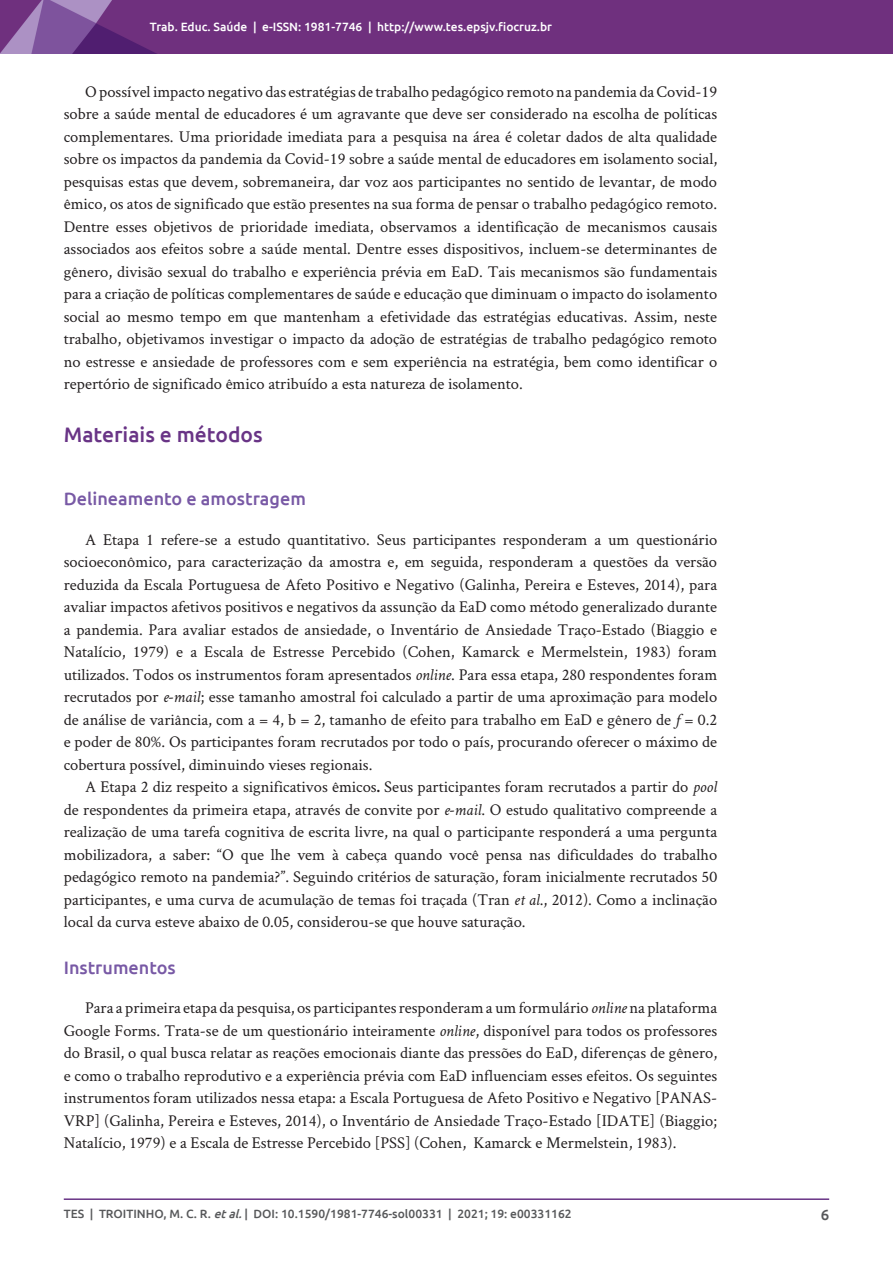
<style>
.page{position:relative;width:893px;height:1263px;background:#fff}
.page>*{position:absolute;margin:0;border:0;box-sizing:border-box;transform-origin:0 0}
.titulo1_-_roxo{font:500 21px "Ubuntu";color:#693486}
.titulo2_-_roxo{font:500 18px "Ubuntu";color:#7859a5}
.texto-comum{font:16.5px/22.5px "Crimson Text";color:#231f20;text-align:justify}
.t1{font:500 15px "Ubuntu";color:#57585a}
.t2{font:500 12px "Ubuntu";color:#57585a}
.t3{font:500 12px "Ubuntu";color:#fff}
.s1{font-style:italic}
.s2{font-weight:700}
</style>
<div class="page">
<hr style="left:64px;top:1198px;width:765px;height:2px;background:#693486">
<img style="left:0;top:0;width:893px;height:53px">
<p class="t3" style="left:150px;top:19px;width:404px">Trab. Educ. Saúde | e-ISSN: 1981-7746 | http://www.tes.epsjv.fiocruz.br</p>
<p class="texto-comum" style="left:64px;top:79px;width:655px;text-indent:21px">O possível impacto negativo das estratégias de trabalho pedagógico remoto na pandemia da Covid-19 sobre a saúde mental de educadores é um agravante que deve ser considerado na escolha de políticas complementares. Uma prioridade imediata para a pesquisa na área é coletar dados de alta qualidade sobre os impactos da pandemia da Covid-19 sobre a saúde mental de educadores em isolamento social, pesquisas estas que devem, sobremaneira, dar voz aos participantes no sentido de levantar, de modo êmico, os atos de significado que estão presentes na sua forma de pensar o trabalho pedagógico remoto.<br>Dentre esses objetivos de prioridade imediata, observamos a identificação de mecanismos causais associados aos efeitos sobre a saúde mental. Dentre esses dispositivos, incluem-se determinantes de gênero, divisão sexual do trabalho e experiência prévia em EaD. Tais mecanismos são fundamentais para a criação de políticas complementares de saúde e educação que diminuam o impacto do isolamento social ao mesmo tempo em que mantenham a efetividade das estratégias educativas. Assim, neste trabalho, objetivamos investigar o impacto da adoção de estratégias de trabalho pedagógico remoto no estresse e ansiedade de professores com e sem experiência na estratégia, bem como identificar o repertório de significado êmico atribuído a esta natureza de isolamento.</p>
<p class="titulo1_-_roxo" style="left:64px;top:421px;width:200px">Materiais e métodos</p>
<p class="titulo2_-_roxo" style="left:64px;top:487px;width:244px">Delineamento e amostragem</p>
<p class="texto-comum" style="left:64px;top:528px;width:655px;text-indent:21px">A Etapa 1 refere-se a estudo quantitativo. Seus participantes responderam a um questionário socioeconômico, para caracterização da amostra e, em seguida, responderam a questões da versão reduzida da Escala Portuguesa de Afeto Positivo e Negativo (Galinha, Pereira e Esteves, 2014), para avaliar impactos afetivos positivos e negativos da assunção da EaD como método generalizado durante a pandemia. Para avaliar estados de ansiedade, o Inventário de Ansiedade Traço-Estado (Biaggio e Natalício, 1979) e a Escala de Estresse Percebido (Cohen, Kamarck e Mermelstein, 1983) foram utilizados. Todos os instrumentos foram apresentados <span class="s1">online</span>. Para essa etapa, 280 respondentes foram recrutados por <span class="s1">e-mail</span>; esse tamanho amostral foi calculado a partir de uma aproximação para modelo de análise de variância, com a = 4, b = 2, tamanho de efeito para trabalho em EaD e gênero de <span class="s1">f</span> = 0.2 e poder de 80%. Os participantes foram recrutados por todo o país, procurando oferecer o máximo de cobertura possível, diminuindo vieses regionais.</p>
<p class="texto-comum" style="left:64px;top:775px;width:655px;text-indent:21px">A Etapa 2 diz respeito a significativos êmicos<span class="s2">.</span> Seus participantes foram recrutados a partir do <span class="s1">pool </span>de respondentes da primeira etapa, através de convite por <span class="s1">e-mail</span>. O estudo qualitativo compreende a realização de uma tarefa cognitiva de escrita livre, na qual o participante responderá a uma pergunta mobilizadora, a saber: “O que lhe vem à cabeça quando você pensa nas dificuldades do trabalho pedagógico remoto na pandemia?”. Seguindo critérios de saturação, foram inicialmente recrutados 50 participantes, e uma curva de acumulação de temas foi traçada (Tran <span class="s1">et al</span>., 2012). Como a inclinação local da curva esteve abaixo de 0.05, considerou-se que houve saturação.</p>
<p class="titulo2_-_roxo" style="left:64px;top:956px;width:113px">Instrumentos</p>
<p class="texto-comum" style="left:64px;top:996px;width:655px;text-indent:21px">Para a primeira etapa da pesquisa, os participantes responderam a um formulário <span class="s1">online</span> na plataforma Google Forms. Trata-se de um questionário inteiramente <span class="s1">online</span>, disponível para todos os professores do Brasil, o qual busca relatar as reações emocionais diante das pressões do EaD, diferenças de gênero, e como o trabalho reprodutivo e a experiência prévia com EaD influenciam esses efeitos. Os seguintes instrumentos foram utilizados nessa etapa: a Escala Portuguesa de Afeto Positivo e Negativo [PANAS-VRP] (Galinha, Pereira e Esteves, 2014), o Inventário de Ansiedade Traço-Estado [IDATE] (Biaggio; Natalício, 1979) e a Escala de Estresse Percebido [PSS] (Cohen, Kamarck e Mermelstein, 1983).</p>
<p class="t2" style="left:64px;top:1206px;width:509px">TES | TROITINHO, M. C. R. <span class="s1">etal.</span>| DOI: 10.1590/1981-7746-sol00331 | 2021; 19: e00331162</p>
<p class="t1" style="left:821px;top:1205px;width:10px">6</p>
</div>
